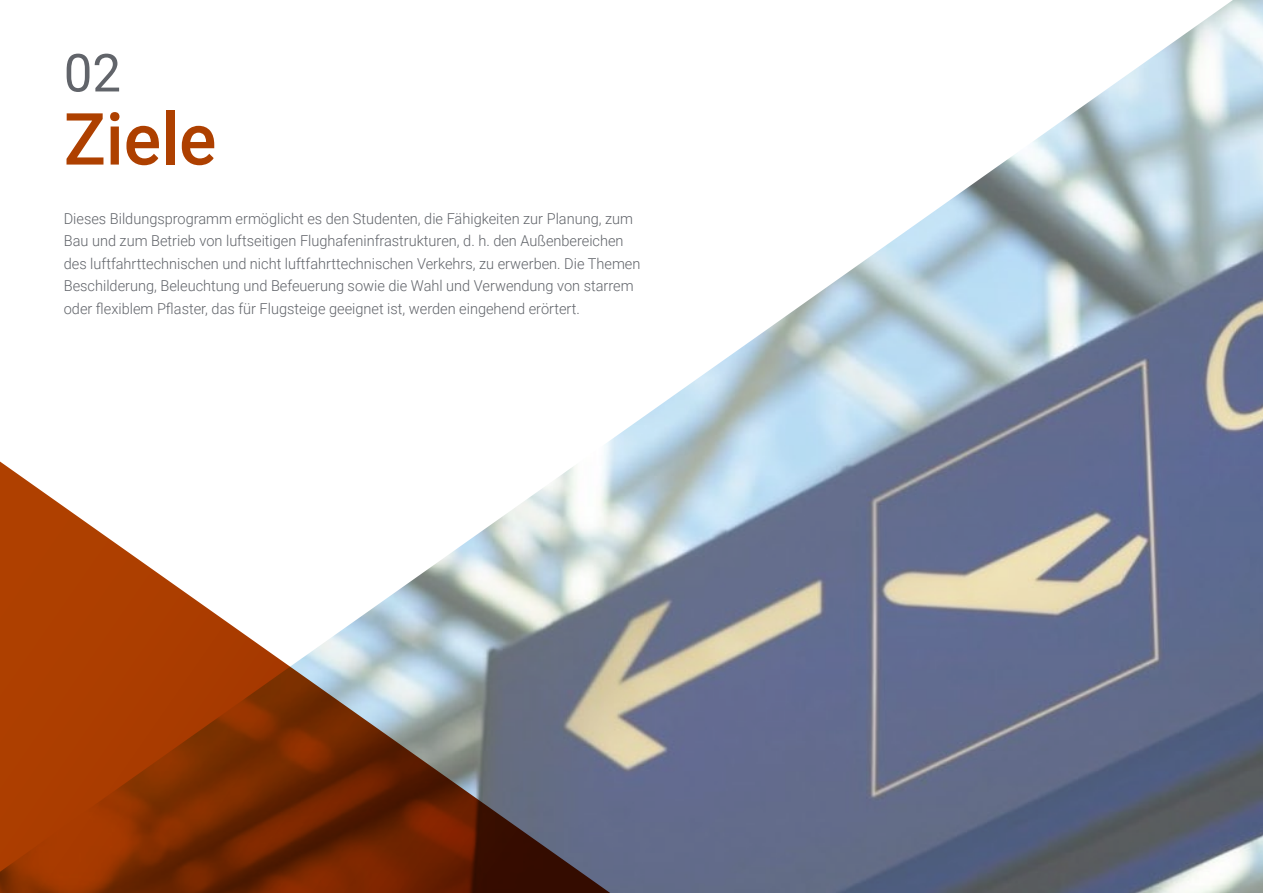
<style>
.page{position:relative;width:1263px;height:893px;background:#fff}
.page>*{position:absolute;margin:0;border:0;box-sizing:border-box;transform-origin:0 0}
.t1{font:500 72px "Roboto";color:#ae4000}
.t2{font:52.5px "Roboto";color:#61646a}
.t3{font:300 15px/22.5px "Roboto";color:#61646a}
</style>
<div class="page">
<img style="left:605px;top:0;width:658px;height:893px">
<svg style="left:0;top:446px;width:640px;height:447px"></svg>
<h2 class="t2" style="left:64px;top:36px;width:59px">02</h2>
<h1 class="t1" style="left:64px;top:89px;width:154px">Ziele</h1>
<p class="t3" style="left:64px;top:207px;width:578px">Dieses Bildungsprogramm ermöglicht es den Studenten, die Fähigkeiten zur Planung, zum Bau und zum Betrieb von luftseitigen Flughafeninfrastrukturen, d. h. den Außenbereichen des luftfahrttechnischen und nicht luftfahrttechnischen Verkehrs, zu erwerben. Die Themen Beschilderung, Beleuchtung und Befeuerung sowie die Wahl und Verwendung von starrem oder flexiblem Pflaster, das für Flugsteige geeignet ist, werden eingehend erörtert.</p>
</div>
